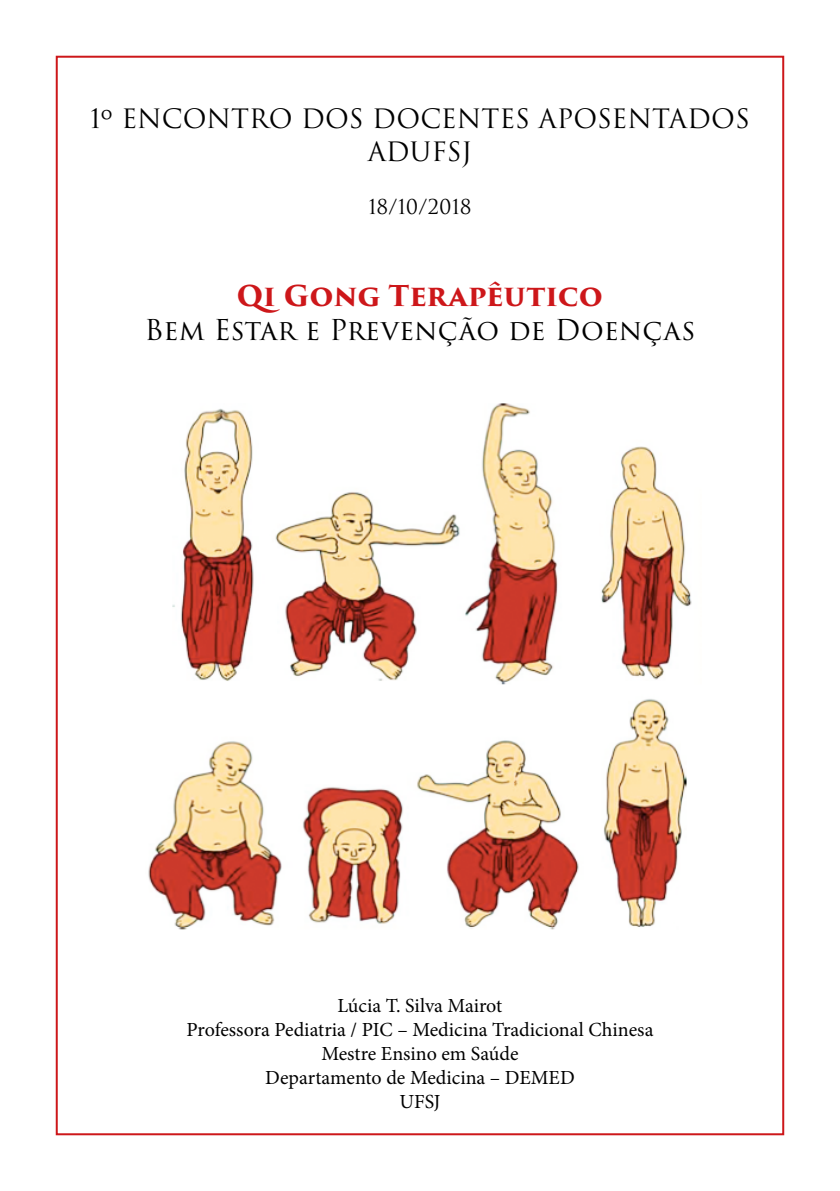
<style>
.page{position:relative;width:840px;height:1191px;background:#fff}
.page>*{position:absolute;margin:0;border:0;box-sizing:border-box;transform-origin:0 0}
.t1{font:28px "Trajan Pro 3";color:#000}
.t2{font:700 28px "Trajan Pro 3";color:#cd171a}
.t3{font:26px "Trajan Pro 3";color:#000}
.t4{font:20px "Minion Pro";color:#000}
.t5{font:20px "Trajan Pro 3";color:#000}
</style>
<div class="page">
<img style="left:148px;top:403px;width:544px;height:527px">
<p class="t3" style="left:90px;top:100px;width:661px">1º ENCONTRO DOS DOCENTES APOSENTADOS</p>
<p class="t3" style="left:367px;top:134px;width:106px">ADUFSJ</p>
<p class="t5" style="left:368px;top:193px;width:105px">18/10/2018</p>
<p class="t2" style="left:237px;top:275px;width:367px">Qi Gong Terapêutico</p>
<p class="t1" style="left:144px;top:310px;width:552px">Bem Estar e Prevenção de Doenças</p>
<p class="t4" style="left:337px;top:992px;width:166px">Lúcia T. Silva Mairot</p>
<p class="t4" style="left:186px;top:1016px;width:468px">Professora Pediatria / PIC – Medicina Tradicional Chinesa</p>
<p class="t4" style="left:321px;top:1040px;width:198px">Mestre Ensino em Saúde</p>
<p class="t4" style="left:265px;top:1064px;width:311px">Departamento de Medicina – DEMED</p>
<p class="t4" style="left:399px;top:1088px;width:43px">UFSJ</p>
</div>
